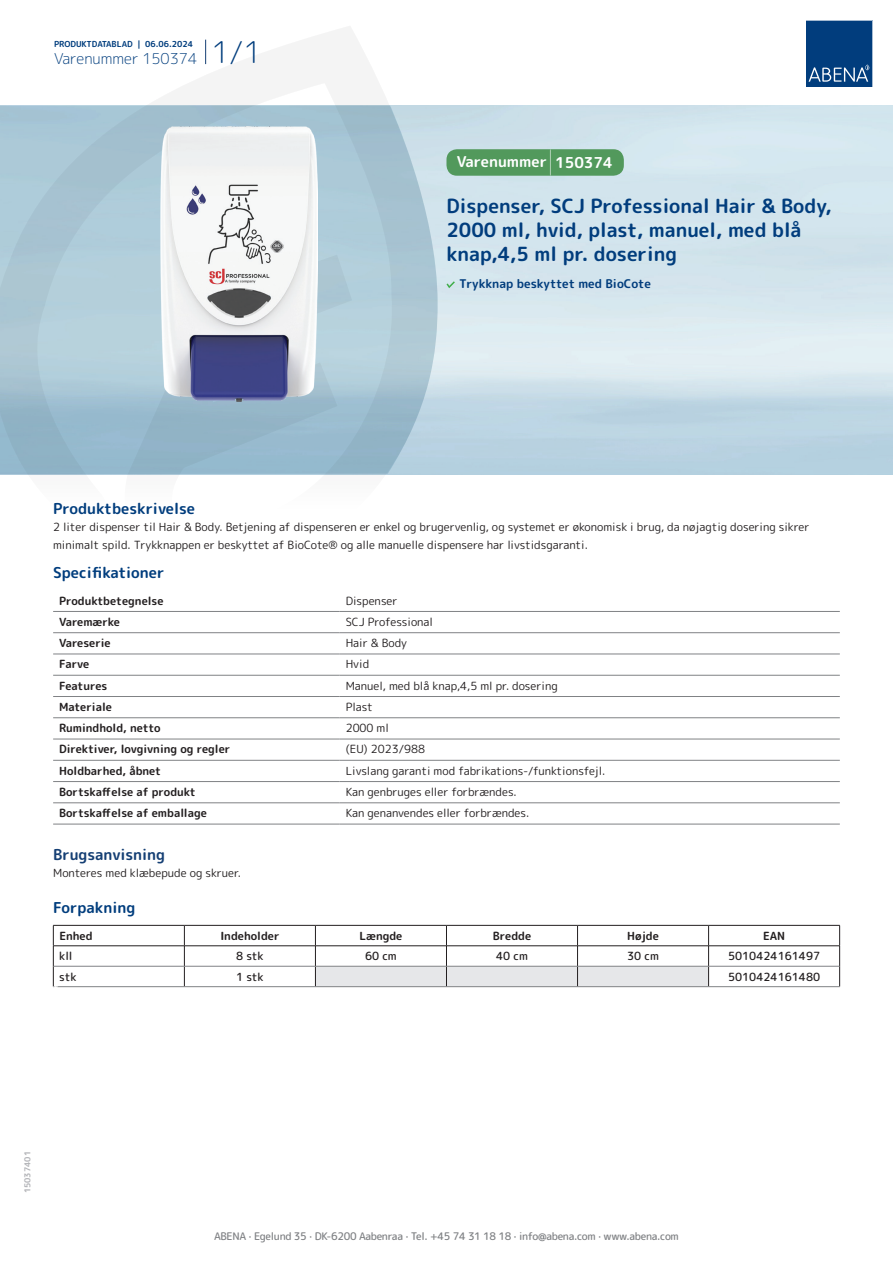
<style>
.page{position:relative;width:893px;height:1263px;background:#fff}
.page>*{position:absolute;margin:0;border:0;box-sizing:border-box;transform-origin:0 0}
.t1{font:700 19.5px/24px "Rounded Mplus 1 c";color:#013d7d}
.t2{font:700 15px "Rounded Mplus 1 c";color:#013d7d}
.t3{font:300 15px "Rounded Mplus 1 c";color:#013d7d}
.t4{font:700 15px "Rounded Mplus 1 c";color:#fff}
.t5{font:700 15px "Rounded Mplus 1 c";color:#153f74}
.t6{font:700 12px "Rounded Mplus 1 c";color:#013d7d}
.t7{font:11.25px/18px "Rounded Mplus 1 c";color:#231f20}
.t8{font:700 11.25px "Rounded Mplus 1 c";color:#231f20}
.t9{font:500 11.25px "Rounded Mplus 1 c";color:#231f20}
.t10{font:500 10.5px "Rounded Mplus 1 c";letter-spacing:-.03em;color:#808285}
.t11{font:700 10.5px "Rounded Mplus 1 c";color:#fff}
.t12{font:700 8.25px "Rounded Mplus 1 c";color:#013d7d}
.t13{font:700 8.25px "Rounded Mplus 1 c";color:#b2b3b7}
.s1{font-size:30px}
.s2{font-size:25.5px}
</style>
<div class="page">
<svg style="left:0;top:26px;width:439px;height:449px"></svg>
<svg style="left:0;top:106px;width:438px;height:368px;background:#a7c5d3"></svg>
<svg style="left:205px;top:40px;width:1px;height:24px"></svg>
<svg style="left:806px;top:20px;width:67px;height:67px;background:#144b86"></svg>
<img style="left:161px;top:127px;width:156px;height:275px">
<hr style="left:53px;top:611px;width:287px;height:1px;background:#808285">
<hr style="left:340px;top:611px;width:500px;height:1px;background:#808285">
<hr style="left:53px;top:632px;width:287px;height:1px;background:#808285">
<hr style="left:340px;top:632px;width:500px;height:1px;background:#808285">
<hr style="left:53px;top:654px;width:287px;height:1px;background:#808285">
<hr style="left:340px;top:654px;width:500px;height:1px;background:#808285">
<hr style="left:53px;top:675px;width:287px;height:1px;background:#808285">
<hr style="left:340px;top:675px;width:500px;height:1px;background:#808285">
<hr style="left:53px;top:696px;width:287px;height:1px;background:#808285">
<hr style="left:340px;top:696px;width:500px;height:1px;background:#808285">
<hr style="left:53px;top:717px;width:287px;height:1px;background:#808285">
<hr style="left:340px;top:717px;width:500px;height:1px;background:#808285">
<hr style="left:53px;top:739px;width:287px;height:1px;background:#808285">
<hr style="left:340px;top:739px;width:500px;height:1px;background:#808285">
<hr style="left:53px;top:760px;width:287px;height:1px;background:#808285">
<hr style="left:340px;top:760px;width:500px;height:1px;background:#808285">
<hr style="left:53px;top:781px;width:287px;height:1px;background:#808285">
<hr style="left:340px;top:781px;width:500px;height:1px;background:#808285">
<hr style="left:53px;top:802px;width:287px;height:1px;background:#808285">
<hr style="left:340px;top:802px;width:500px;height:1px;background:#808285">
<hr style="left:53px;top:824px;width:287px;height:1px;background:#808285">
<hr style="left:340px;top:824px;width:500px;height:1px;background:#808285">
<hr style="left:53px;top:925px;width:131px;height:1px;background:#231f20">
<hr style="left:184px;top:925px;width:131px;height:1px;background:#231f20">
<hr style="left:709px;top:925px;width:131px;height:1px;background:#231f20">
<hr style="left:53px;top:945px;width:131px;height:1px;background:#231f20">
<hr style="left:184px;top:945px;width:131px;height:1px;background:#231f20">
<hr style="left:709px;top:945px;width:131px;height:1px;background:#231f20">
<svg style="left:53px;top:925px;width:1px;height:61px"></svg>
<svg style="left:184px;top:925px;width:1px;height:61px"></svg>
<svg style="left:315px;top:925px;width:394px;height:61px"></svg>
<svg style="left:839px;top:925px;width:1px;height:61px"></svg>
<hr style="left:54px;top:966px;width:130px;height:1px;background:#808285">
<hr style="left:184px;top:966px;width:131px;height:1px;background:#808285">
<hr style="left:315px;top:966px;width:131px;height:1px;background:#808285">
<hr style="left:446px;top:966px;width:131px;height:1px;background:#808285">
<hr style="left:577px;top:966px;width:132px;height:1px;background:#808285">
<hr style="left:709px;top:966px;width:130px;height:1px;background:#808285">
<hr style="left:53px;top:986px;width:131px;height:1px;background:#808285">
<hr style="left:184px;top:986px;width:131px;height:1px;background:#808285">
<hr style="left:315px;top:986px;width:131px;height:1px;background:#808285">
<hr style="left:446px;top:986px;width:131px;height:1px;background:#808285">
<hr style="left:577px;top:986px;width:132px;height:1px;background:#808285">
<hr style="left:709px;top:986px;width:131px;height:1px;background:#808285">
<svg style="left:446px;top:281px;width:9px;height:7px"></svg>
<div style="left:446px;top:149px;width:178px;height:27px;background:#52995c;border-radius:10px"></div>
<p class="t12" style="left:54px;top:38px;width:141px">PRODUKTDATABLAD | 06.06.2024</p>
<h2 class="t3" style="left:54px;top:48px;width:209px">Varenummer 150374 <span class="s1">1/1</span></h2>
<h2 class="t4" style="left:457px;top:151px;width:157px">Varenummer <span class="s2">|</span> 150374</h2>
<h1 class="t1" style="left:446px;top:194px;width:387px">Dispenser, SCJ Professional Hair &amp; Body,<br>2000 ml, hvid, plast, manuel, med blå knap,4,5 ml pr. dosering</h1>
<p class="t6" style="left:459px;top:275px;width:193px">Trykknap beskyttet med BioCote</p>
<h2 class="t2" style="left:53px;top:498px;width:143px">Produktbeskrivelse</h2>
<p class="t7" style="left:53px;top:517px;width:758px">2 liter dispenser til Hair &amp; Body. Betjening af dispenseren er enkel og brugervenlig, og systemet er økonomisk i brug, da nøjagtig dosering sikrer minimalt spild. Trykknappen er beskyttet af BioCote® og alle manuelle dispensere har livstidsgaranti.</p>
<h2 class="t2" style="left:53px;top:562px;width:113px">Specifikationer</h2>
<p class="t8" style="left:59px;top:592px;width:106px">Produktbetegnelse</p>
<p class="t7" style="left:346px;top:591px;width:53px">Dispenser</p>
<p class="t8" style="left:59px;top:614px;width:62px">Varemærke</p>
<p class="t7" style="left:346px;top:613px;width:89px">SCJ Professional</p>
<p class="t8" style="left:59px;top:635px;width:53px">Vareserie</p>
<p class="t7" style="left:346px;top:634px;width:63px">Hair &amp; Body</p>
<p class="t8" style="left:59px;top:656px;width:32px">Farve</p>
<p class="t7" style="left:346px;top:655px;width:25px">Hvid</p>
<p class="t8" style="left:59px;top:678px;width:50px">Features</p>
<p class="t7" style="left:346px;top:676px;width:213px">Manuel, med blå knap,4,5 ml pr. dosering</p>
<p class="t8" style="left:59px;top:699px;width:54px">Materiale</p>
<p class="t7" style="left:346px;top:698px;width:29px">Plast</p>
<p class="t8" style="left:59px;top:720px;width:103px">Rumindhold, netto</p>
<p class="t7" style="left:346px;top:719px;width:45px">2000 ml</p>
<p class="t8" style="left:59px;top:741px;width:173px">Direktiver, lovgivning og regler</p>
<p class="t7" style="left:346px;top:740px;width:81px">(EU) 2023/988</p>
<p class="t8" style="left:59px;top:763px;width:104px">Holdbarhed, åbnet</p>
<p class="t7" style="left:346px;top:762px;width:261px">Livslang garanti mod fabrikations-/funktionsfejl.</p>
<p class="t8" style="left:59px;top:784px;width:138px">Bortskaffelse af produkt</p>
<p class="t7" style="left:346px;top:783px;width:173px">Kan genbruges eller forbrændes.</p>
<p class="t8" style="left:59px;top:805px;width:149px">Bortskaffelse af emballage</p>
<p class="t7" style="left:346px;top:804px;width:185px">Kan genanvendes eller forbrændes.</p>
<h2 class="t5" style="left:53px;top:844px;width:113px">Brugsanvisning</h2>
<p class="t7" style="left:53px;top:864px;width:190px">Monteres med klæbepude og skruer.</p>
<h2 class="t2" style="left:53px;top:897px;width:84px">Forpakning</h2>
<p class="t8" style="left:59px;top:928px;width:35px">Enhed</p>
<p class="t8" style="left:220px;top:928px;width:61px">Indeholder</p>
<p class="t8" style="left:359px;top:928px;width:44px">Længde</p>
<p class="t8" style="left:493px;top:928px;width:40px">Bredde</p>
<p class="t8" style="left:627px;top:928px;width:33px">Højde</p>
<p class="t8" style="left:763px;top:928px;width:24px">EAN</p>
<p class="t9" style="left:59px;top:948px;width:15px">kll</p>
<p class="t9" style="left:236px;top:948px;width:29px">8 stk</p>
<p class="t9" style="left:365px;top:948px;width:33px">60 cm</p>
<p class="t9" style="left:496px;top:948px;width:33px">40 cm</p>
<p class="t9" style="left:627px;top:948px;width:33px">30 cm</p>
<p class="t9" style="left:728px;top:948px;width:94px">5010424161497</p>
<p class="t9" style="left:59px;top:968px;width:19px">stk</p>
<p class="t9" style="left:236px;top:968px;width:29px">1 stk</p>
<p class="t9" style="left:728px;top:968px;width:94px">5010424161480</p>
<p class="t11" style="left:53px;top:982px;width:7px">*</p>
<p class="t13" style="left:22px;top:1193px;width:44px;rotate:-90deg">15037401</p>
<p class="t10" style="left:214px;top:1229px;width:466px">ABENA · Egelund 35 · DK-6200 Aabenraa · Tel. +45 74 31 18 18 · info@abena.com · www.abena.com</p>
</div>
